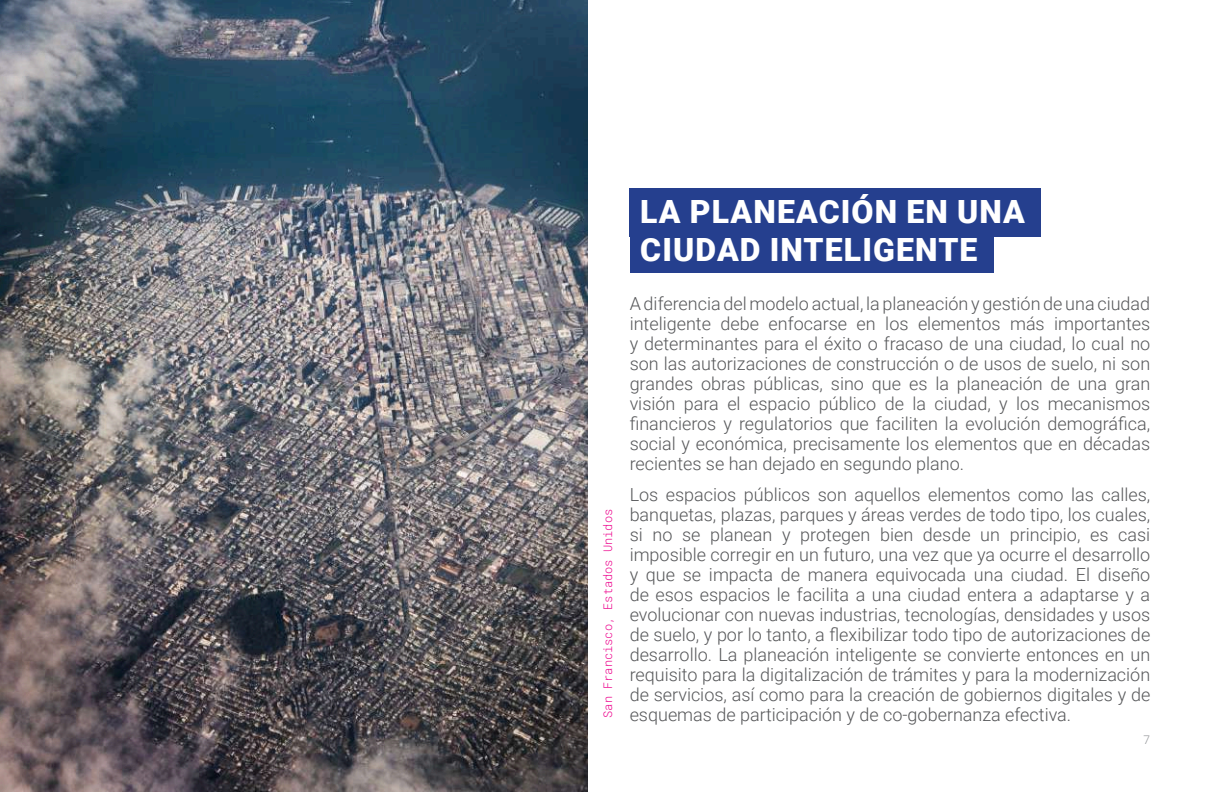
<style>
.page{position:relative;width:1224px;height:792px;background:#fff}
.page>*{position:absolute;margin:0;border:0;box-sizing:border-box;transform-origin:0 0}
.t1{font:900 32px/38px "Roboto";letter-spacing:.035em;color:#fff}
.t2{font:300 18px/20px "Roboto";color:#57585a;text-align:justify}
.t3{font:300 12px "Roboto Mono";color:#ed028c}
.t4{font:300 12px "Roboto Mono";color:#939598}
</style>
<div class="page">
<div style="left:630px;top:224px;width:364px;height:49px;background:#253f8e"></div>
<div style="left:630px;top:188px;width:411px;height:49px;background:#253f8e"></div>
<img style="left:0;top:0;width:588px;height:792px">
<p class="t3" style="left:599px;top:718px;width:210px;rotate:-90deg">San Francisco, Estados Unidos</p>
<h1 class="t1" style="left:640px;top:192px;width:386px">LA PLANEACIÓN EN UNA<br>CIUDAD INTELIGENTE</h1>
<p class="t2" style="left:630px;top:293px;width:522px">A diferencia del modelo actual, la planeación y gestión de una ciudad inteligente debe enfocarse en los elementos más importantes y determinantes para el éxito o fracaso de una ciudad, lo cual no son las autorizaciones de construcción o de usos de suelo, ni son grandes obras públicas, sino que es la planeación de una gran visión para el espacio público de la ciudad, y los mecanismos financieros y regulatorios que faciliten la evolución demográfica, social y económica, precisamente los elementos que en décadas recientes se han dejado en segundo plano.</p>
<p class="t2" style="left:630px;top:484px;width:522px">Los espacios públicos son aquellos elementos como las calles, banquetas, plazas, parques y áreas verdes de todo tipo, los cuales, si no se planean y protegen bien desde un principio, es casi imposible corregir en un futuro, una vez que ya ocurre el desarrollo y que se impacta de manera equivocada una ciudad. El diseño de esos espacios le facilita a una ciudad entera a adaptarse y a evolucionar con nuevas industrias, tecnologías, densidades y usos de suelo, y por lo tanto, a flexibilizar todo tipo de autorizaciones de desarrollo. La planeación inteligente se convierte entonces en un requisito para la digitalización de trámites y para la modernización de servicios, así como para la creación de gobiernos digitales y de</p>
<p class="t2" style="left:630px;top:704px;width:443px">esquemas de participación y de co-gobernanza efectiva.</p>
<p class="t4" style="left:1143px;top:732px;width:9px">7</p>
</div>
